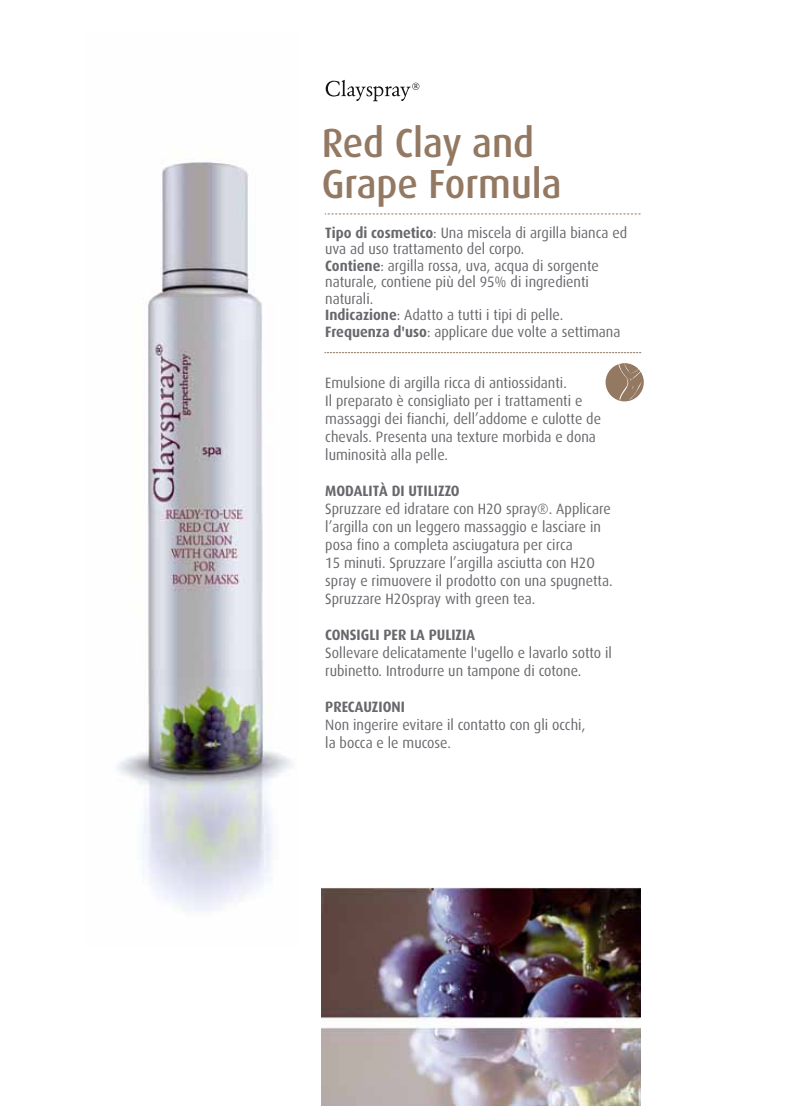
<style>
.page{position:relative;width:808px;height:1106px;background:#fff}
.page>*{position:absolute;margin:0;border:0;box-sizing:border-box;transform-origin:0 0}
.t1{font:500 40.65px/41.4px "Dax";color:#937862;scale:.94 1}
.t2{font:15px/18px "Dax";color:#68676c;scale:.94 1}
.t3{font:700 15px "Dax";color:#68676c;scale:.94 1}
.s1{font-weight:700}
</style>
<div class="page">
<img style="left:322px;top:887px;width:318px;height:219px">
<img style="left:117px;top:162px;width:175px;height:749px">
<div style="left:605px;top:363px;width:39px;height:38px;background:#937862;border-radius:50%"></div>
<svg style="left:616px;top:363px;width:28px;height:37px"></svg>
<svg style="left:325px;top:352px;width:316px;height:1px"></svg>
<svg style="left:325px;top:213px;width:315px;height:1px"></svg>
<svg style="left:326px;top:80px;width:93px;height:21px"></svg>
<h1 class="t1" style="left:322px;top:122px;width:257px">Red Clay and<br>Grape Formula</h1>
<p class="t2" style="left:325px;top:225px;width:323px;line-height:16.5px"><span class="s1">Tipo di cosmetico</span>: Una miscela di argilla bianca ed uva ad uso trattamento del corpo.<br><span class="s1">Contiene</span>: argilla rossa, uva, acqua di sorgente naturale, contiene più del 95% di ingredienti naturali.<br><span class="s1">Indicazione</span>: Adatto a tutti i tipi di pelle.<br><span class="s1">Frequenza d'uso</span>: applicare due volte a settimana</p>
<p class="t2" style="left:325px;top:374px;width:295px">Emulsione di argilla ricca di antiossidanti.<br>Il preparato è consigliato per i trattamenti e massaggi dei fianchi, dell’addome e culotte de chevals. Presenta una texture morbida e dona luminosità alla pelle.</p>
<p class="t3" style="left:325px;top:482px;width:145px">MODALITÀ DI UTILIZZO</p>
<p class="t2" style="left:325px;top:500px;width:307px">Spruzzare ed idratare con H2O spray®. Applicare l’argilla con un leggero massaggio e lasciare in posa fino a completa asciugatura per circa<br>15 minuti. Spruzzare l’argilla asciutta con H2O spray e rimuovere il prodotto con una spugnetta.<br>Spruzzare H2Ospray with green tea.</p>
<p class="t3" style="left:325px;top:626px;width:161px">CONSIGLI PER LA PULIZIA</p>
<p class="t2" style="left:325px;top:644px;width:307px">Sollevare delicatamente l'ugello e lavarlo sotto il rubinetto. Introdurre un tampone di cotone.</p>
<p class="t3" style="left:325px;top:698px;width:86px">PRECAUZIONI</p>
<p class="t2" style="left:325px;top:716px;width:278px">Non ingerire evitare il contatto con gli occhi, la bocca e le mucose.</p>
</div>
